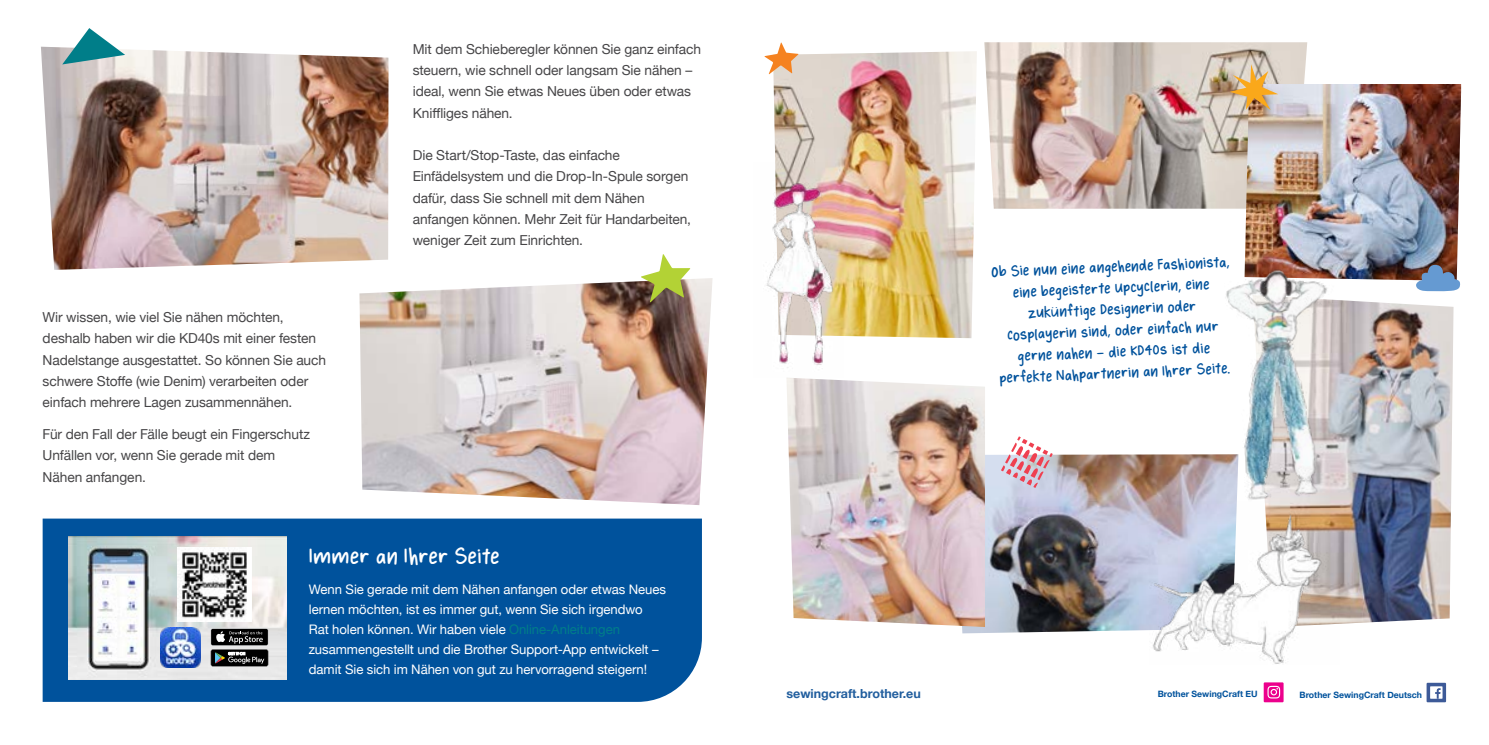
<style>
.page{position:relative;width:1489px;height:745px;background:#fff}
.page>*{position:absolute;margin:0;border:0;box-sizing:border-box;transform-origin:0 0}
.t1{font:25.75px "Hynings Handwriting V2";color:#fff}
.t2{font:17.5px/21.2px "Hynings Handwriting V2";color:#00529c;text-align:center}
.t3{font:13.75px/21.2px "Helvetica Neue";letter-spacing:-.005em;color:#464547}
.t4{font:13.12px/20px "Helvetica Neue";letter-spacing:-.005em;color:#fff}
.t5{font:700 12.5px "Helvetica Neue";color:#215e9e}
.t6{font:700 8.75px "Helvetica Neue";color:#00529c}
.s1{color:#007e89}
</style>
<div class="page">
<div style="left:43px;top:518px;width:659px;height:183px;background:#00529c"></div>
<img style="left:359px;top:278px;width:353px;height:227px">
<img style="left:41px;top:47px;width:347px;height:223px">
<img style="left:69px;top:536px;width:217px;height:143px">
<svg style="left:640px;top:254px;width:50px;height:48px"></svg>
<svg style="left:62px;top:28px;width:63px;height:36px"></svg>
<img style="left:178px;top:547px;width:73px;height:73px">
<img style="left:773px;top:51px;width:203px;height:287px">
<img style="left:1339px;top:301px;width:114px;height:323px">
<img style="left:984px;top:42px;width:323px;height:166px">
<img style="left:962px;top:454px;width:240px;height:179px">
<img style="left:786px;top:378px;width:198px;height:248px">
<img style="left:1244px;top:84px;width:216px;height:197px">
<img style="left:766px;top:162px;width:77px;height:206px">
<img style="left:1149px;top:501px;width:190px;height:162px">
<img style="left:1202px;top:244px;width:151px;height:274px">
<svg style="left:764px;top:42px;width:34px;height:32px"></svg>
<svg style="left:1415px;top:264px;width:45px;height:27px"></svg>
<svg style="left:1229px;top:64px;width:49px;height:46px;background:#d7b686"></svg>
<svg style="left:1000px;top:436px;width:52px;height:51px"></svg>
<svg style="left:211px;top:649px;width:57px;height:17px"></svg>
<div style="left:211px;top:628px;width:57px;height:17px;background:#000;border-radius:2px"></div>
<div style="left:211px;top:628px;width:57px;height:16px;background:#000;border-radius:2px"></div>
<svg style="left:216px;top:631px;width:47px;height:12px"></svg>
<img style="left:160px;top:627px;width:40px;height:40px">
<svg style="left:1426px;top:682px;width:19px;height:19px"></svg>
<svg style="left:1429px;top:686px;width:13px;height:12px"></svg>
<svg style="left:1434px;top:687px;width:6px;height:11px"></svg>
<svg style="left:1263px;top:682px;width:20px;height:19px"></svg>
<svg style="left:1267px;top:685px;width:12px;height:13px"></svg>
<p class="t3" style="left:43px;top:307px;width:285px">Wir wissen, wie viel Sie nähen möchten, deshalb haben wir die KD40s mit einer festen Nadelstange ausgestattet. So können Sie auch schwere Stoffe (wie Denim) verarbeiten oder einfach mehrere Lagen zusammennähen.</p>
<p class="t3" style="left:43px;top:424px;width:269px">Für den Fall der Fälle beugt ein Fingerschutz<br>Unfällen vor, wenn Sie gerade mit dem<br>Nähen anfangen.</p>
<p class="t3" style="left:413px;top:39px;width:290px">Mit dem Schieberegler können Sie ganz einfach steuern, wie schnell oder langsam Sie nähen – ideal, wenn Sie etwas Neues üben oder etwas Kniffliges nähen.</p>
<p class="t3" style="left:413px;top:145px;width:280px">Die Start/Stop-Taste, das einfache Einfädelsystem und die Drop-In-Spule sorgen dafür, dass Sie schnell mit dem Nähen anfangen können. Mehr Zeit für Handarbeiten, weniger Zeit zum Einrichten.</p>
<h1 class="t1" style="left:309px;top:542px;width:192px">Immer an Ihrer Seite</h1>
<p class="t4" style="left:309px;top:579px;width:359px">Wenn Sie gerade mit dem Nähen anfangen oder etwas Neues lernen möchten, ist es immer gut, wenn Sie sich irgendwo<br>Rat holen können. Wir haben viele <span class="s1">Online-Anleitungen </span>zusammengestellt und die Brother Support-App entwickelt – damit Sie sich im Nähen von gut zu hervorragend steigern!</p>
<p class="t2" style="left:990px;top:263px;width:240px;rotate:-3deg">Ob Sie nun eine angehende Fashionista, eine begeisterte Upcyclerin, eine zukünftige Designerin oder Cosplayerin sind, oder einfach nur gerne nahen – die KD40s ist die perfekte Nahpartnerin an Ihrer Seite.</p>
<p class="t5" style="left:786px;top:683px;width:136px">sewingcraft.brother.eu</p>
<p class="t6" style="left:1157px;top:687px;width:101px">Brother SewingCraft EU</p>
<p class="t6" style="left:1299px;top:688px;width:124px">Brother SewingCraft Deutsch</p>
</div>
